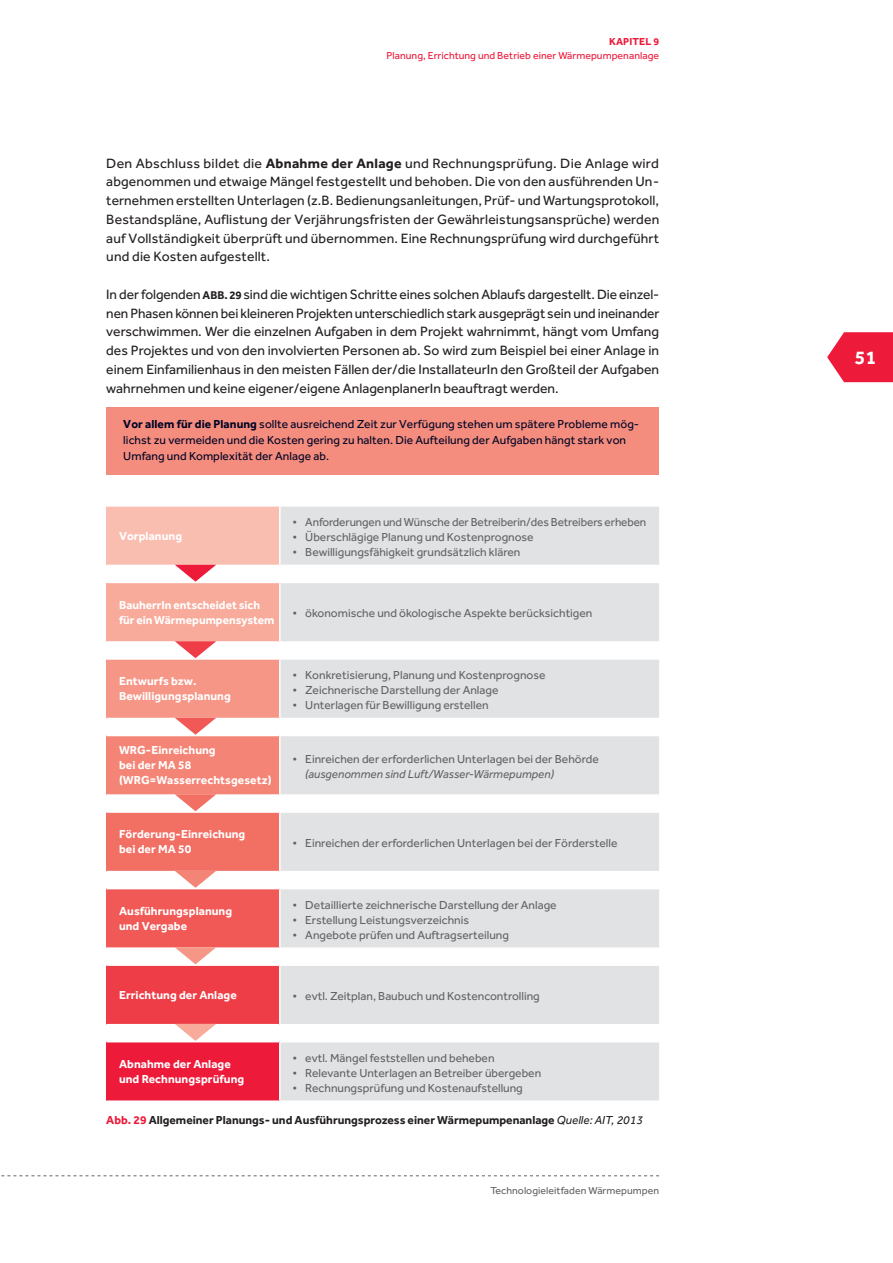
<style>
.page{position:relative;width:893px;height:1263px;background:#fff}
.page>*{position:absolute;margin:0;border:0;box-sizing:border-box;transform-origin:0 0}
.t1{font:700 19.5px "Effra";color:#fff}
.Fließtext_ohne_Leerz{font:13.95px/18.8px "Effra";color:#231f20;text-align:justify}
.Fließtext{font:13.95px/18.8px "Effra";letter-spacing:.01em;color:#231f20;text-align:justify}
.t2{font:12px/15px "Effra";color:#636366}
.Tabelle_Kopfzeile{font:700 12px/15px "Effra";letter-spacing:.005em;color:#fff}
.t3{font:12px/15.8px "Effra";letter-spacing:.005em;color:#000424}
.Abbildungsbeschriftu{font:700 12px "Effra";color:#231f20}
.t4{font:10.5px "Effra";letter-spacing:.005em;color:#ed1a3a}
.t5{font:10.5px "Effra";letter-spacing:.005em;color:#636366}
.t6{font:700 10.5px "Effra";letter-spacing:.01em;color:#ed1a3a}
.s1{font-weight:700}
.s2{font-weight:700;font-size:11.7px}
.s3{font-style:italic}
.s4{color:#ed1a3a}
.s5{font-weight:400;font-style:italic}
</style>
<div class="page">
<div style="left:106px;top:407px;width:553px;height:68px;background:#f48d7e"></div>
<div style="left:106px;top:506px;width:174px;height:59px;background:#fabeb1"></div>
<svg style="left:281px;top:507px;width:378px;height:593px;fill:#e1e2e4"></svg>
<div style="left:106px;top:582px;width:174px;height:60px;background:#f8aa9b"></div>
<div style="left:106px;top:659px;width:174px;height:59px;background:#f59687"></div>
<div style="left:106px;top:735px;width:174px;height:60px;background:#f48475"></div>
<div style="left:106px;top:812px;width:174px;height:59px;background:#f26f64"></div>
<div style="left:106px;top:888px;width:174px;height:60px;background:#f05956"></div>
<div style="left:106px;top:965px;width:174px;height:60px;background:#ee3d46"></div>
<div style="left:106px;top:1042px;width:174px;height:59px;background:#ed1a3a"></div>
<hr style="left:106px;top:505px;width:174px;height:2px;background:#fff">
<hr style="left:279px;top:507px;width:2px;height:58px;background:#fff">
<hr style="left:280px;top:565px;width:379px;height:1px;background:#fff">
<hr style="left:106px;top:582px;width:174px;height:1px;background:#fff">
<hr style="left:280px;top:582px;width:379px;height:1px;background:#fff">
<hr style="left:279px;top:583px;width:2px;height:58px;background:#fff">
<hr style="left:106px;top:641px;width:174px;height:2px;background:#fff">
<hr style="left:280px;top:641px;width:379px;height:2px;background:#fff">
<hr style="left:106px;top:658px;width:174px;height:2px;background:#fff">
<hr style="left:280px;top:658px;width:379px;height:2px;background:#fff">
<hr style="left:279px;top:660px;width:2px;height:58px;background:#fff">
<hr style="left:280px;top:718px;width:379px;height:1px;background:#fff">
<hr style="left:106px;top:735px;width:174px;height:1px;background:#fff">
<hr style="left:280px;top:735px;width:379px;height:1px;background:#fff">
<hr style="left:279px;top:736px;width:2px;height:58px;background:#fff">
<hr style="left:106px;top:794px;width:174px;height:2px;background:#fff">
<hr style="left:280px;top:794px;width:379px;height:2px;background:#fff">
<hr style="left:106px;top:811px;width:174px;height:2px;background:#fff">
<hr style="left:280px;top:811px;width:379px;height:2px;background:#fff">
<hr style="left:279px;top:813px;width:2px;height:58px;background:#fff">
<hr style="left:280px;top:871px;width:379px;height:1px;background:#fff">
<hr style="left:106px;top:888px;width:174px;height:1px;background:#fff">
<hr style="left:280px;top:888px;width:379px;height:1px;background:#fff">
<hr style="left:279px;top:889px;width:2px;height:58px;background:#fff">
<hr style="left:106px;top:947px;width:174px;height:2px;background:#fff">
<hr style="left:280px;top:947px;width:379px;height:2px;background:#fff">
<hr style="left:106px;top:964px;width:174px;height:2px;background:#fff">
<hr style="left:280px;top:964px;width:379px;height:2px;background:#fff">
<hr style="left:279px;top:966px;width:2px;height:58px;background:#fff">
<hr style="left:106px;top:1024px;width:174px;height:1px;background:#fff">
<hr style="left:280px;top:1024px;width:379px;height:1px;background:#fff">
<hr style="left:280px;top:1041px;width:379px;height:1px;background:#fff">
<hr style="left:279px;top:1042px;width:2px;height:58px;background:#fff">
<hr style="left:106px;top:1100px;width:174px;height:2px;background:#fff">
<svg style="left:175px;top:565px;width:41px;height:17px"></svg>
<svg style="left:175px;top:794px;width:41px;height:17px"></svg>
<svg style="left:175px;top:641px;width:41px;height:17px"></svg>
<svg style="left:175px;top:871px;width:41px;height:17px"></svg>
<svg style="left:175px;top:718px;width:41px;height:17px"></svg>
<svg style="left:175px;top:947px;width:41px;height:17px"></svg>
<svg style="left:175px;top:1024px;width:41px;height:17px"></svg>
<svg style="left:827px;top:332px;width:66px;height:50px;background:#ef3854"></svg>
<svg style="left:1px;top:1175px;width:658px;height:1px"></svg>
<p class="t6" style="left:609px;top:35px;width:51px">KAPITEL 9</p>
<p class="t4" style="left:386px;top:49px;width:274px">Planung, Errichtung und Betrieb einer Wärmepumpenanlage</p>
<p class="Fließtext" style="left:106px;top:153px;width:554px">Den Abschluss bildet die <span class="s1">Abnahme der Anlage</span> und Rechnungsprüfung. Die Anlage wird abgenommen und etwaige Mängel festgestellt und behoben. Die von den ausführenden Un&shy;ternehmen erstellten Unterlagen (z.B. Bedienungsanleitungen, Prüf- und Wartungsprotokoll, Bestandspläne, Auflistung der Verjährungsfristen der Gewährleistungsansprüche) werden auf Vollständigkeit überprüft und übernommen. Eine Rechnungsprüfung wird durchgeführt und die Kosten aufgestellt.</p>
<p class="Fließtext_ohne_Leerz" style="left:106px;top:285px;width:555px">In der folgenden <span class="s2">ABB. 29</span> sind die wichtigen Schritte eines solchen Ablaufs dargestellt. Die einzel&shy;nen Phasen können bei kleineren Projekten unterschiedlich stark ausgeprägt sein und ineinander verschwimmen. Wer die einzelnen Aufgaben in dem Projekt wahrnimmt, hängt vom Umfang des Projektes und von den involvierten Personen ab. So wird zum Beispiel bei einer Anlage in einem Einfamilienhaus in den meisten Fällen der/die InstallateurIn den Großteil der Aufgaben wahrnehmen und keine eigener/eigene AnlagenplanerIn beauftragt werden.</p>
<p class="t3" style="left:123px;top:416px;width:517px"><span class="s1">Vor allem für die Planung</span> sollte ausreichend Zeit zur Verfügung stehen um spätere Probleme mög&shy;lichst zu vermeiden und die Kosten gering zu halten. Die Aufteilung der Aufgaben hängt stark von<br>Umfang und Komplexität der Anlage ab.</p>
<p class="Tabelle_Kopfzeile" style="left:119px;top:528px;width:65px">Vorplanung</p>
<p class="t2" style="left:293px;top:514px;width:355px">• Anforderungen und Wünsche der Betreiberin/des Betreibers erheben</p>
<p class="t2" style="left:293px;top:529px;width:243px">• Überschlägige Planung und Kostenprognose</p>
<p class="t2" style="left:293px;top:544px;width:229px">• Bewilligungsfähigkeit grundsätzlich klären</p>
<p class="Tabelle_Kopfzeile" style="left:119px;top:597px;width:157px">BauherrIn entscheidet sich für ein Wärmepumpensystem</p>
<p class="t2" style="left:293px;top:606px;width:301px">• ökonomische und ökologische Aspekte berücksichtigen</p>
<p class="Tabelle_Kopfzeile" style="left:119px;top:673px;width:113px">Entwurfs bzw.<br>Bewilligungsplanung</p>
<p class="t2" style="left:293px;top:667px;width:254px">• Konkretisierung, Planung und Kostenprognose</p>
<p class="t2" style="left:293px;top:682px;width:207px">• Zeichnerische Darstellung der Anlage</p>
<p class="t2" style="left:293px;top:697px;width:198px">• Unterlagen für Bewilligung erstellen</p>
<p class="Tabelle_Kopfzeile" style="left:119px;top:742px;width:154px">WRG-Einreichung<br>bei der MA 58 (WRG=Wasserrechtsgesetz)</p>
<p class="t2" style="left:305px;top:751px;width:295px;text-indent:-13px">• Einreichen der erforderlichen Unterlagen bei der Behörde <span class="s3">(ausgenommen sind Luft/Wasser-Wärmepumpen)</span></p>
<p class="Tabelle_Kopfzeile" style="left:119px;top:826px;width:128px">Förderung-Einreichung bei der MA 50</p>
<p class="t2" style="left:293px;top:835px;width:326px">• Einreichen der erforderlichen Unterlagen bei der Förderstelle</p>
<p class="Tabelle_Kopfzeile" style="left:119px;top:903px;width:115px">Ausführungsplanung und Vergabe</p>
<p class="t2" style="left:293px;top:897px;width:266px">• Detaillierte zeichnerische Darstellung der Anlage</p>
<p class="t2" style="left:293px;top:912px;width:178px">• Erstellung Leistungsverzeichnis</p>
<p class="t2" style="left:293px;top:927px;width:218px">• Angebote prüfen und Auftragserteilung</p>
<p class="Tabelle_Kopfzeile" style="left:119px;top:987px;width:119px">Errichtung der Anlage</p>
<p class="t2" style="left:293px;top:988px;width:249px">• evtl. Zeitplan, Baubuch und Kostencontrolling</p>
<p class="t2" style="left:293px;top:1050px;width:204px">• evtl. Mängel feststellen und beheben</p>
<p class="t2" style="left:293px;top:1065px;width:250px">• Relevante Unterlagen an Betreiber übergeben</p>
<p class="t2" style="left:293px;top:1080px;width:232px">• Rechnungsprüfung und Kostenaufstellung</p>
<p class="Abbildungsbeschriftu" style="left:106px;top:1112px;width:538px"><span class="s4">Abb. 29</span> Allgemeiner Planungs- und Ausführungsprozess einer Wärmepumpenanlage <span class="s5">Quelle: AIT, 2013</span></p>
<p class="Tabelle_Kopfzeile" style="left:119px;top:1056px;width:127px">Abnahme der Anlage und Rechnungsprüfung</p>
<p class="t5" style="left:490px;top:1184px;width:170px">Technologieleitfaden Wärmepumpen</p>
<h1 class="t1" style="left:855px;top:345px;width:23px">51</h1>
</div>
